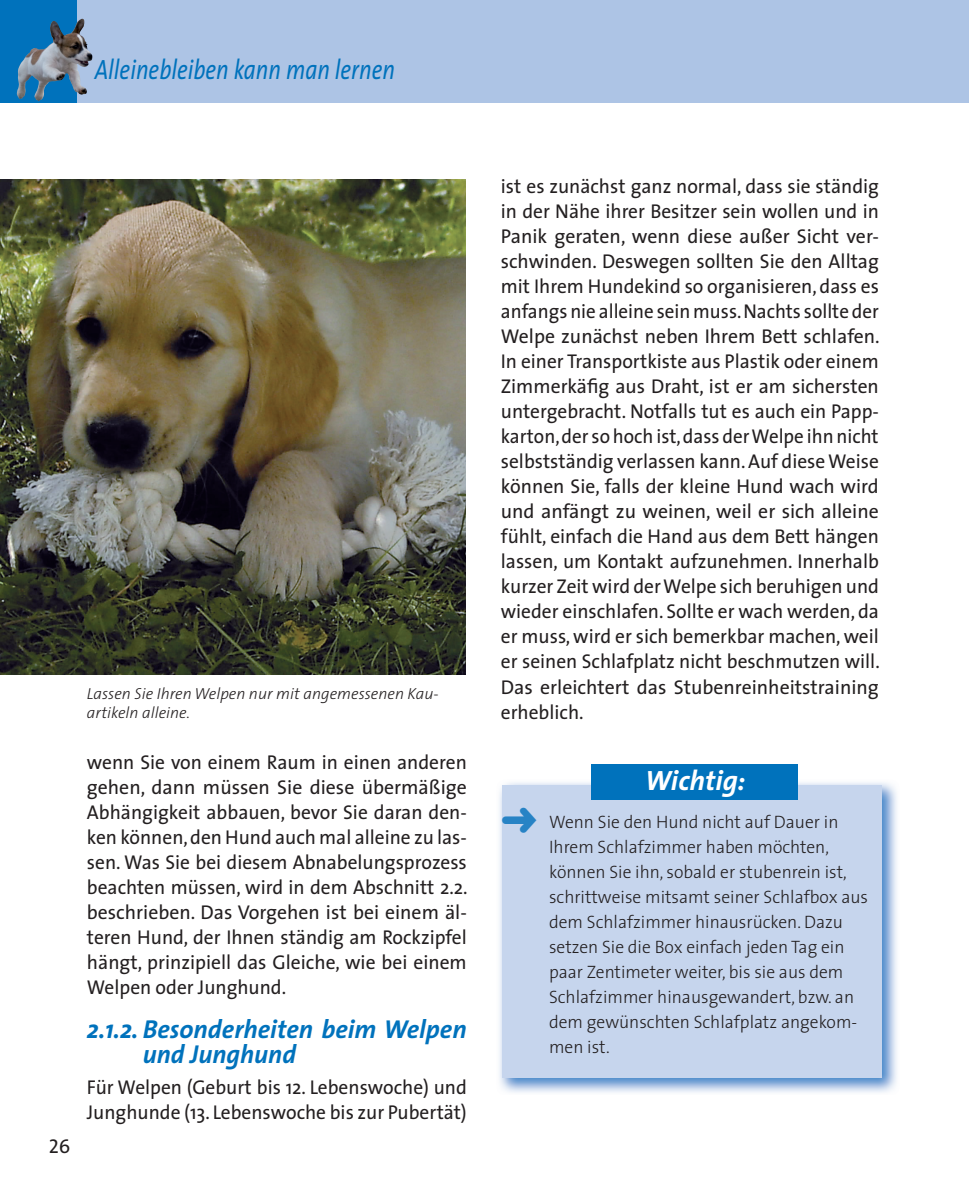
<style>
.page{position:relative;width:969px;height:1200px;background:#fff}
.page>*{position:absolute;margin:0;border:0;box-sizing:border-box;transform-origin:0 0}
.t1{font:italic 28px "The Sans";color:#0072bc;scale:.8 1}
.t2{font:italic 700 28px "The Sans";color:#fff}
.t3{font:italic 700 26px/25px "The Sans";color:#0072bc}
.t4{font:20px/25px "The Sans";color:#231f20;text-align:justify}
.t5{font:20px "The Sans Caps";color:#231f20}
.t6{font:300 18px/25px "The Sans";color:#231f20}
.t7{font:italic 300 16px/19.2px "The Sans";color:#231f20}
</style>
<div class="page">
<div style="left:2px;top:0;width:967px;height:103px;background:#adc4e5"></div>
<div style="left:0;top:0;width:77px;height:103px;background:#0072bc"></div>
<img style="left:17px;top:19px;width:64px;height:82px">
<img style="left:499px;top:779px;width:398px;height:314px">
<div style="left:502px;top:785px;width:380px;height:292px;background:#c6d5ed"></div>
<div style="left:591px;top:763px;width:206px;height:36px;background:#0072bc"></div>
<img style="left:0;top:179px;width:465px;height:495px">
<h1 class="t1" style="left:95px;top:46px;width:377px">Alleinebleiben kann man lernen</h1>
<p class="t5" style="left:49px;top:1129px;width:23px">26</p>
<p class="t7" style="left:87px;top:683px;width:353px">Lassen Sie Ihren Welpen nur mit angemessenen Kau&shy;artikeln alleine.</p>
<p class="t4" style="left:87px;top:748px;width:382px">wenn Sie von einem Raum in einen anderen gehen, dann müssen Sie diese übermäßige Abhängigkeit abbauen, bevor Sie daran den&shy;ken können, den Hund auch mal alleine zu las&shy;sen. Was Sie bei diesem Abnabelungsprozess beachten müssen, wird in dem Abschnitt 2.2. beschrieben. Das Vorgehen ist bei einem äl&shy;teren Hund, der Ihnen ständig am Rockzipfel hängt, prinzipiell das Gleiche, wie bei einem Welpen oder Junghund.</p>
<h2 class="t3" style="left:143px;top:1015px;width:325px;text-indent:-56px">2.1.2. Besonderheiten beim Welpen und Junghund</h2>
<p class="t4" style="left:87px;top:1073px;width:381px">Für Welpen (Geburt bis 12. Lebenswoche) und<br>Junghunde (13. Lebenswoche bis zur Pubertät)</p>
<p class="t4" style="left:501px;top:173px;width:380px">ist es zunächst ganz normal, dass sie ständig in der Nähe ihrer Besitzer sein wollen und in Panik geraten, wenn diese außer Sicht ver&shy;schwinden. Deswegen sollten Sie den Alltag mit Ihrem Hundekind so organisieren, dass es anfangs nie alleine sein muss. Nachts sollte der Welpe zunächst neben Ihrem Bett schlafen.<br>In einer Transportkiste aus Plastik oder einem Zimmerkäfig aus Draht, ist er am sichersten untergebracht. Notfalls tut es auch ein Papp&shy;karton, der so hoch ist, dass der Welpe ihn nicht selbstständig verlassen kann. Auf diese Weise können Sie, falls der kleine Hund wach wird und anfängt zu weinen, weil er sich alleine fühlt, einfach die Hand aus dem Bett hängen lassen, um Kontakt aufzunehmen. Innerhalb kurzer Zeit wird der Welpe sich beruhigen und wieder einschlafen. Sollte er wach werden, da er muss, wird er sich bemerkbar machen, weil er seinen Schlafplatz nicht beschmutzen will.<br>Das erleichtert das Stubenreinheitstraining erheblich.</p>
<h1 class="t2" style="left:645px;top:757px;width:102px">Wichtig:</h1>
<p class="t6" style="left:549px;top:808px;width:320px">Wenn Sie den Hund nicht auf Dauer in Ihrem Schlafzimmer haben möchten, können Sie ihn, sobald er stubenrein ist, schrittweise mitsamt seiner Schlafbox aus dem Schlafzimmer hinausrücken. Dazu setzen Sie die Box einfach jeden Tag ein paar Zentimeter weiter, bis sie aus dem Schlafzimmer hinausgewandert, bzw. an dem gewünschten Schlafplatz angekom&shy;men ist.</p>
</div>
